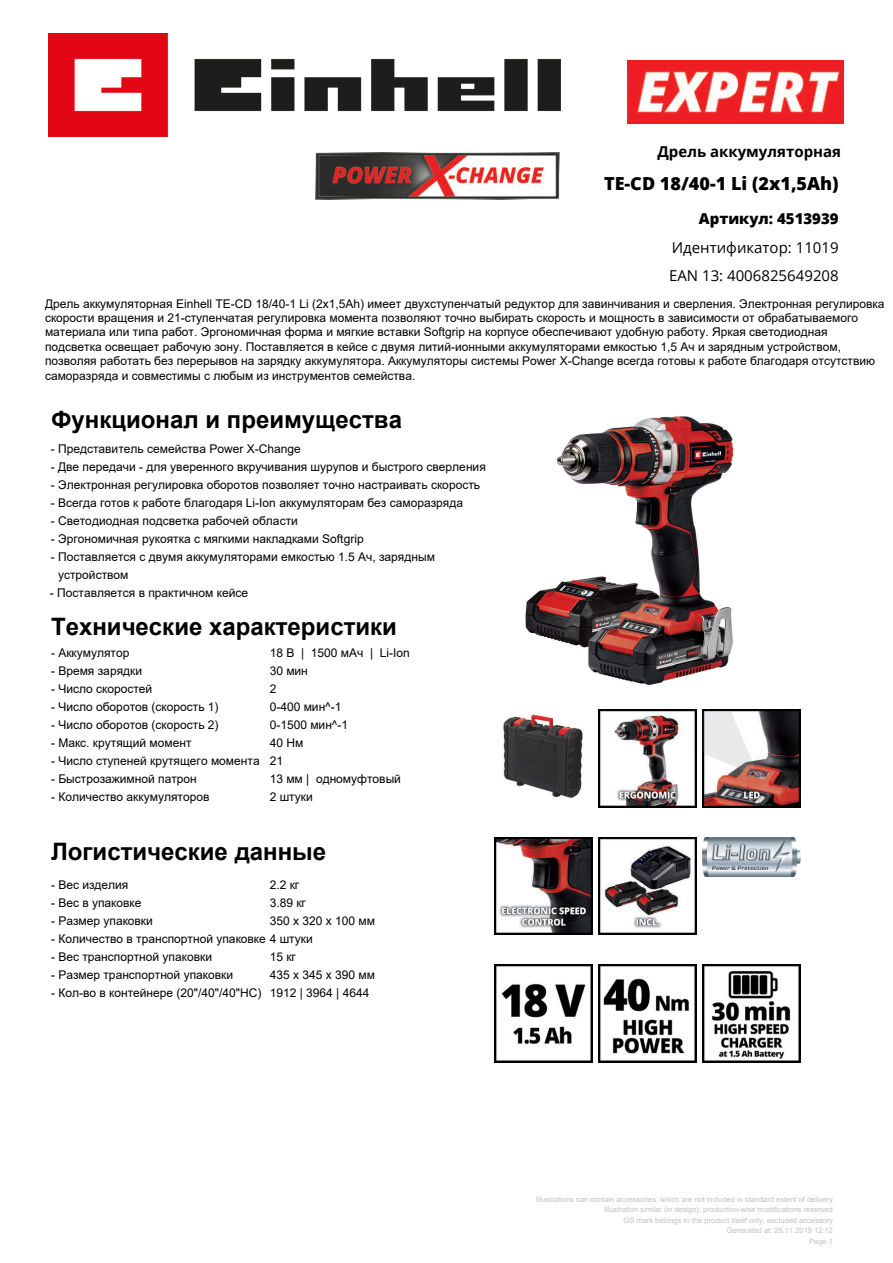
<style>
.page{position:relative;width:893px;height:1263px;background:#fff}
.page>*{position:absolute;margin:0;border:0;box-sizing:border-box;transform-origin:0 0}
.t1{font:700 24px "Arial";color:#000}
.t2{font:800 18px "Open Sans";color:#000}
.t3{font:15px/28.5px "Open Sans";color:#000}
.t4{font:700 15px "Open Sans";color:#000}
.t5{font:800 15px "Open Sans";color:#000}
.t6{font:12px/14.4px "Arial";color:#000}
.t7{font:7.5px/10.5px "Arial";color:#c0c0c0;text-align:right}
</style>
<div class="page">
<img style="left:315px;top:152px;width:244px;height:48px">
<img style="left:494px;top:964px;width:98px;height:98px">
<img style="left:598px;top:964px;width:98px;height:98px">
<img style="left:702px;top:964px;width:98px;height:98px">
<img style="left:48px;top:33px;width:513px;height:104px">
<img style="left:627px;top:61px;width:217px;height:63px">
<img style="left:525px;top:416px;width:209px;height:270px">
<img style="left:503px;top:714px;width:80px;height:84px">
<img style="left:598px;top:710px;width:98px;height:97px">
<img style="left:702px;top:710px;width:98px;height:97px">
<img style="left:494px;top:837px;width:98px;height:98px">
<img style="left:598px;top:837px;width:98px;height:98px">
<img style="left:702px;top:837px;width:98px;height:39px">
<p class="t4" style="left:657px;top:141px;width:185px">Дрель аккумуляторная</p>
<h2 class="t2" style="left:604px;top:170px;width:236px">TE-CD 18/40-1 Li (2x1,5Ah)</h2>
<p class="t5" style="left:698px;top:207px;width:141px">Артикул: 4513939</p>
<p class="t3" style="left:669px;top:233px;width:171px">Идентификатор: 11019<br>EAN 13: 4006825649208</p>
<p class="t6" style="left:45px;top:296px;width:841px">Дрель аккумуляторная Einhell TE-CD 18/40-1 Li (2x1,5Ah) имеет двухступенчатый редуктор для завинчивания и сверления. Электронная регулировка скорости вращения и 21-ступенчатая регулировка момента позволяют точно выбирать скорость и мощность в зависимости от обрабатываемого материала или типа работ. Эргономичная форма и мягкие вставки Softgrip на корпусе обеспечивают удобную работу. Яркая светодиодная подсветка освещает рабочую зону. Поставляется в кейсе с двумя литий-ионными аккумуляторами емкостью 1,5 Ач и зарядным устройством, позволяя работать без перерывов на зарядку аккумулятора. Аккумуляторы системы Power X-Change всегда готовы к работе благодаря отсутствию саморазряда и совместимы с любым из инструментов семейства.</p>
<h1 class="t1" style="left:51px;top:402px;width:352px">Функционал и преимущества</h1>
<p class="t6" style="left:51px;top:442px;width:251px">- Представитель семейства Power X-Change</p>
<p class="t6" style="left:51px;top:460px;width:436px">- Две передачи - для уверенного вкручивания шурупов и быстрого сверления</p>
<p class="t6" style="left:51px;top:478px;width:431px">- Электронная регулировка оборотов позволяет точно настраивать скорость</p>
<p class="t6" style="left:51px;top:496px;width:414px">- Всегда готов к работе благодаря Li-Ion аккумуляторам без саморазряда</p>
<p class="t6" style="left:51px;top:514px;width:248px">- Светодиодная подсветка рабочей области</p>
<p class="t6" style="left:51px;top:532px;width:314px">- Эргономичная рукоятка с мягкими накладками Softgrip</p>
<p class="t6" style="left:58px;top:548px;width:378px;line-height:18px;text-indent:-7px">- Поставляется с двумя аккумуляторами емкостью 1.5 Ач, зарядным устройством</p>
<p class="t6" style="left:50px;top:585px;width:200px">- Поставляется в практичном кейсе</p>
<h1 class="t1" style="left:51px;top:609px;width:347px">Технические характеристики</h1>
<p class="t6" style="left:51px;top:646px;width:80px">- Аккумулятор</p>
<p class="t6" style="left:270px;top:646px;width:142px">18 В | 1500 мАч | Li-Ion</p>
<p class="t6" style="left:51px;top:664px;width:93px">- Время зарядки</p>
<p class="t6" style="left:270px;top:664px;width:40px">30 мин</p>
<p class="t6" style="left:51px;top:682px;width:103px">- Число скоростей</p>
<p class="t6" style="left:270px;top:682px;width:8px">2</p>
<p class="t6" style="left:51px;top:700px;width:169px">- Число оборотов (скорость 1)</p>
<p class="t6" style="left:270px;top:700px;width:73px">0-400 мин^-1</p>
<p class="t6" style="left:51px;top:718px;width:169px">- Число оборотов (скорость 2)</p>
<p class="t6" style="left:270px;top:718px;width:80px">0-1500 мин^-1</p>
<p class="t6" style="left:51px;top:736px;width:142px">- Макс. крутящий момент</p>
<p class="t6" style="left:270px;top:736px;width:35px">40 Нм</p>
<p class="t6" style="left:51px;top:754px;width:233px">- Число ступеней крутящего момента 21</p>
<p class="t6" style="left:51px;top:772px;width:147px">- Быстрозажимной патрон</p>
<p class="t6" style="left:270px;top:772px;width:133px">13 мм | одномуфтовый</p>
<p class="t6" style="left:51px;top:790px;width:160px">- Количество аккумуляторов</p>
<p class="t6" style="left:270px;top:790px;width:45px">2 штуки</p>
<h1 class="t1" style="left:51px;top:835px;width:276px">Логистические данные</h1>
<p class="t6" style="left:51px;top:878px;width:79px">- Вес изделия</p>
<p class="t6" style="left:270px;top:878px;width:31px">2.2 кг</p>
<p class="t6" style="left:51px;top:896px;width:92px">- Вес в упаковке</p>
<p class="t6" style="left:270px;top:896px;width:38px">3.89 кг</p>
<p class="t6" style="left:51px;top:914px;width:103px">- Размер упаковки</p>
<p class="t6" style="left:270px;top:914px;width:107px">350 x 320 x 100 мм</p>
<p class="t6" style="left:51px;top:932px;width:263px">- Количество в транспортной упаковке 4 штуки</p>
<p class="t6" style="left:51px;top:950px;width:162px">- Вес транспортной упаковки</p>
<p class="t6" style="left:270px;top:950px;width:28px">15 кг</p>
<p class="t6" style="left:51px;top:968px;width:184px">- Размер транспортной упаковки</p>
<p class="t6" style="left:270px;top:968px;width:107px">435 x 345 x 390 мм</p>
<p class="t6" style="left:51px;top:986px;width:320px">- Кол-во в контейнере (20"/40"/40"HC) 1912 | 3964 | 4644</p>
<p class="t7" style="left:536px;top:1194px;width:298px">Illustrations can contain accessories, which are not included in standard extent of delivery Illustration similar (in design), production-wise modifications reserved<br>GS mark belongs to the product itself only, excluded accessory<br>Generated at: 25.11.2019 12:12<br>Page 1</p>
</div>
